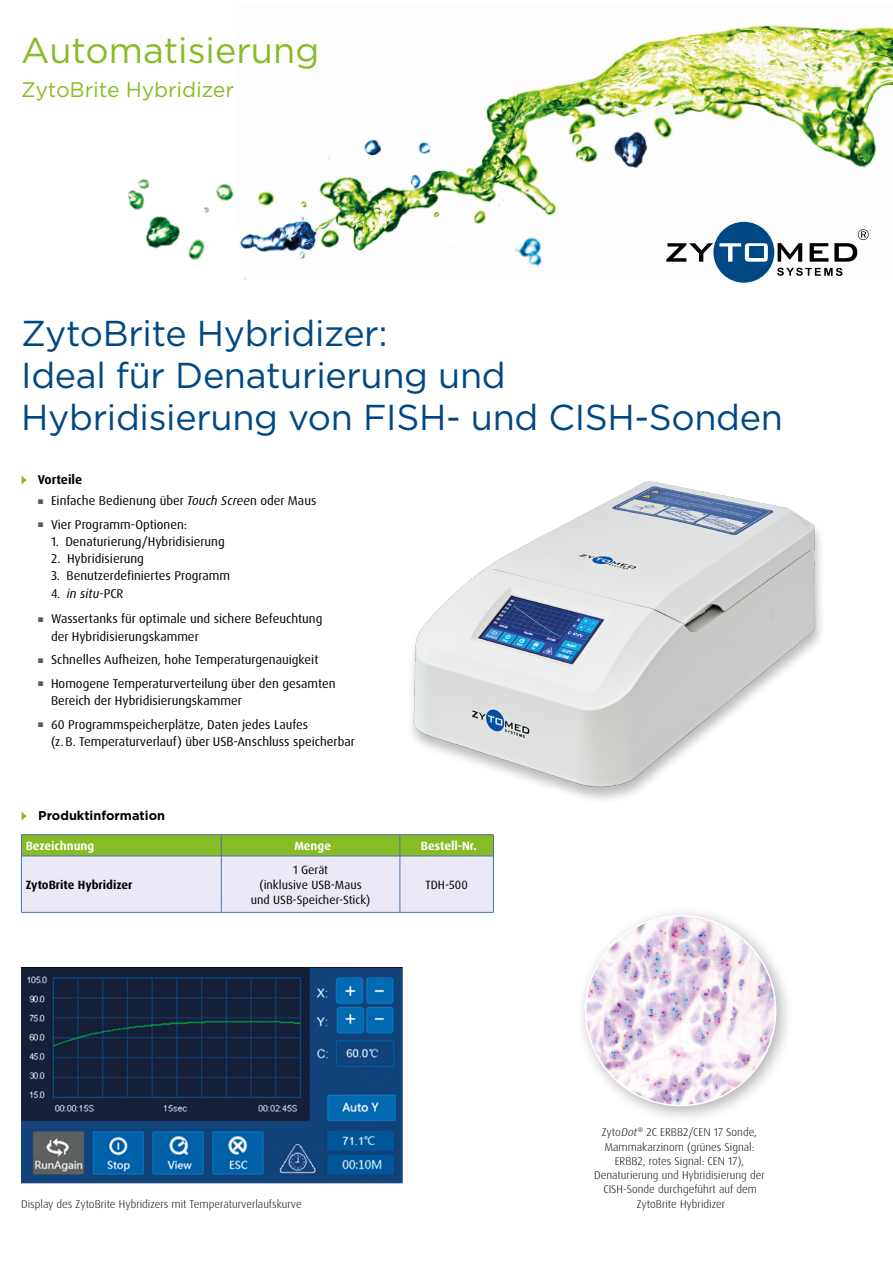
<style>
.page{position:relative;width:893px;height:1263px;background:#fff}
.page>*{position:absolute;margin:0;border:0;box-sizing:border-box;transform-origin:0 0}
.t1{font:36px/42px "Gotham";letter-spacing:-.01em;color:#004884}
.t2{font:36px "Gotham";color:#86bc25}
.t3{font:21px "Gotham";color:#86bc25}
.t4{font:12.75px/17.2px "Dax OT";color:#000}
.t5{font:700 12.75px "Gotham";color:#000}
.t6{font:700 12.75px "Dax OT";color:#000}
.t7{font:12px/15px "Dax OT";color:#000;text-align:center}
.t8{font:700 12px "Dax OT";color:#fff}
.t9{font:700 12px "Dax OT";color:#000}
.t10{font:300 11.25px/14.2px "Dax OT";color:#000;text-align:center}
.s1{color:#575756}
.s2{font-style:italic}
</style>
<div class="page">
<img style="left:257px;top:25px;width:636px;height:255px">
<img style="left:127px;top:179px;width:130px;height:101px">
<img style="left:555px;top:101px;width:133px;height:90px">
<svg style="left:777px;top:268px;width:65px;height:8px"></svg>
<div style="left:713px;top:222px;width:61px;height:61px;background:#004884;border-radius:50%"></div>
<svg style="left:666px;top:229px;width:203px;height:33px"></svg>
<hr style="left:21px;top:834px;width:200px;height:1px;background:#4a72a7">
<hr style="left:221px;top:834px;width:179px;height:1px;background:#4a72a7">
<hr style="left:400px;top:834px;width:94px;height:1px;background:#4a72a7">
<svg style="left:21px;top:835px;width:473px;height:77px;background:#cddbbd"></svg>
<hr style="left:21px;top:856px;width:1px;height:56px;background:#4a72a7">
<hr style="left:221px;top:856px;width:1px;height:56px;background:#4a72a7">
<hr style="left:400px;top:856px;width:1px;height:56px;background:#4a72a7">
<hr style="left:493px;top:856px;width:1px;height:56px;background:#4a72a7">
<hr style="left:22px;top:856px;width:199px;height:1px;background:#4a72a7">
<hr style="left:221px;top:856px;width:179px;height:1px;background:#4a72a7">
<hr style="left:400px;top:856px;width:93px;height:1px;background:#4a72a7">
<hr style="left:21px;top:912px;width:200px;height:1px;background:#4a72a7">
<hr style="left:221px;top:912px;width:179px;height:1px;background:#4a72a7">
<hr style="left:400px;top:912px;width:94px;height:1px;background:#4a72a7">
<img style="left:411px;top:481px;width:411px;height:319px">
<div style="left:575px;top:905px;width:220px;height:220px;background:#000;opacity:.3"></div>
<img style="left:586px;top:916px;width:190px;height:189px;border-radius:95px">
<img style="left:21px;top:967px;width:381px;height:216px">
<h1 class="t2" style="left:21px;top:27px;width:299px">Automatisierung</h1>
<h2 class="t3" style="left:21px;top:76px;width:215px">ZytoBrite Hybridizer</h2>
<h1 class="t1" style="left:21px;top:311px;width:763px">ZytoBrite Hybridizer:<br>Ideal für Denaturierung und<br>Hybridisierung von FISH- und CISH-Sonden</h1>
<p class="t6" style="left:38px;top:471px;width:46px">Vorteile</p>
<p class="t4" style="left:38px;top:492px;width:280px"><span class="s1">■</span> Einfache Bedienung über <span class="s2">Touch Scree</span>n oder Maus</p>
<p class="t4" style="left:38px;top:516px;width:150px"><span class="s1">■</span> Vier Programm-Optionen:</p>
<p class="t4" style="left:51px;top:533px;width:175px">1. Denaturierung/Hybridisierung</p>
<p class="t4" style="left:51px;top:550px;width:94px">2. Hybridisierung</p>
<p class="t4" style="left:51px;top:567px;width:181px">3. Benutzerdefiniertes Programm</p>
<p class="t4" style="left:51px;top:585px;width:74px">4. <span class="s2">in situ</span>-PCR</p>
<p class="t4" style="left:51px;top:610px;width:273px;text-indent:-13px"><span class="s1">■</span> Wassertanks für optimale und sichere Befeuchtung der Hybridisierungskammer</p>
<p class="t4" style="left:38px;top:651px;width:282px"><span class="s1">■</span> Schnelles Aufheizen, hohe Temperaturgenauigkeit</p>
<p class="t4" style="left:51px;top:675px;width:286px;text-indent:-13px"><span class="s1">■</span> Homogene Temperaturverteilung über den gesamten<br>Bereich der Hybridisierungskammer</p>
<p class="t4" style="left:51px;top:716px;width:305px;text-indent:-13px"><span class="s1">■</span> 60 Programmspeicherplätze, Daten jedes Laufes<br>(z.B. Temperaturverlauf) über USB-Anschluss speicherbar</p>
<p class="t5" style="left:38px;top:807px;width:128px">Produktinformation</p>
<p class="t8" style="left:26px;top:838px;width:70px">Bezeichnung</p>
<p class="t8" style="left:294px;top:838px;width:38px">Menge</p>
<p class="t8" style="left:421px;top:838px;width:57px">Bestell-Nr.</p>
<p class="t9" style="left:26px;top:877px;width:108px">ZytoBrite Hybridizer</p>
<p class="t7" style="left:251px;top:862px;width:121px">1 Gerät<br>(inklusive USB-Maus und USB-Speicher-Stick)</p>
<p class="t7" style="left:425px;top:877px;width:44px">TDH-500</p>
<p class="t10" style="left:594px;top:1125px;width:172px">Zyto<span class="s2">Dot</span><sup>®</sup> 2C ERBB2/CEN 17 Sonde, Mammakarzinom (grünes Signal:<br>ERBB2, rotes Signal: CEN 17), Denaturierung und Hybridisierung der CISH-Sonde durchgeführt auf dem</p>
<p class="t10" style="left:21px;top:1197px;width:282px">Display des ZytoBrite Hybridizers mit Temperaturverlaufskurve</p>
<p class="t10" style="left:637px;top:1197px;width:90px">ZytoBrite Hybridizer</p>
</div>
